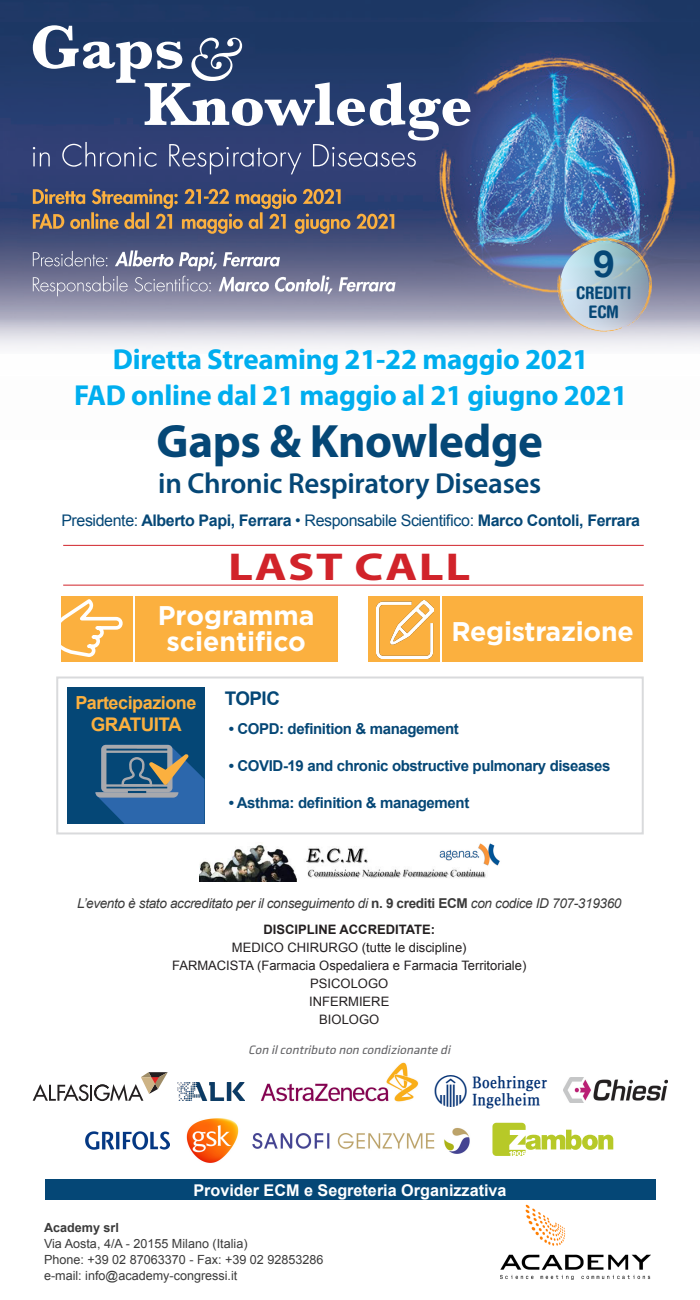
<style>
.page{position:relative;width:700px;height:1300px;background:#fff}
.page>*{position:absolute;margin:0;border:0;box-sizing:border-box;transform-origin:0 0}
.t1{font:700 47px "Myriad Pro";letter-spacing:-.01em;color:#054776}
.t2{font:700 39px "Myriad Pro";letter-spacing:.03em;color:#d1232a;scale:1.25 1}
.t3{font:700 37.1px "Helvetica Neue";color:#054776}
.t4{font:33.6px "BI Logo";color:#002f73}
.t5{font:700 29px "Myriad Pro";letter-spacing:-.01em;color:#00aeef}
.t6{font:600 29px "Myriad Pro";letter-spacing:-.01em;color:#054776}
.t7{font:700 27px "Gotham";letter-spacing:-.01em;color:#fff}
.t8{font:700 18.8px "Arial";letter-spacing:-.025em;color:#fbb03f}
.t9{font:700 18.8px "Arial";letter-spacing:-.025em;color:#054776}
.t10{font:700 18px "Arial";letter-spacing:-.025em;color:#fbb03f}
.t11{font:700 condensed 17.3px "Helvetica Rounded";letter-spacing:-.01em;color:#054776;scale:1.06 1}
.t12{font:700 16.2px "Arial";color:#fff}
.t13{font:700 16px "Arial";letter-spacing:-.025em;color:#054776}
.t14{font:700 15px "Arial";letter-spacing:-.025em;color:#054776}
.t15{font:italic 13.6px "Arial";letter-spacing:-.025em;color:#3b3b3b}
.t16{font:13px "Arial";color:#231f20}
.t17{font:700 13px "Arial";color:#231f20}
.t18{font:12.6px "Arial";color:#3b3b3b}
.t19{font:italic 12.6px "Klavika";color:#636366;scale:1.06 1}
.t20{font:700 12.6px "Arial";color:#3b3b3b}
.s1{font-weight:400}
.s2{font-weight:700;font-style:normal}
</style>
<div class="page">
<div style="left:135px;top:597px;width:202px;height:65px;background:#fbb03f"></div>
<div style="left:442px;top:597px;width:201px;height:65px;background:#fbb03f"></div>
<img style="left:0;top:0;width:700px;height:23px">
<img style="left:0;top:23px;width:700px;height:295px">
<svg style="left:33px;top:25px;width:437px;height:149px;background:#485a84"></svg>
<img style="left:200px;top:845px;width:286px;height:37px">
<img style="left:438px;top:843px;width:62px;height:23px">
<img style="left:500px;top:1205px;width:151px;height:75px">
<div style="left:45px;top:1179px;width:611px;height:21px;background:#054776"></div>
<svg style="left:33px;top:189px;width:361px;height:45px;background:#635d65"></svg>
<div style="left:61px;top:597px;width:71px;height:65px;background:#fbb03f"></div>
<svg style="left:61px;top:596px;width:65px;height:61px"></svg>
<div style="left:368px;top:597px;width:71px;height:65px;background:#fbb03f"></div>
<img style="left:186px;top:1118px;width:53px;height:45px">
<img style="left:85px;top:1131px;width:85px;height:18px">
<img style="left:252px;top:1128px;width:218px;height:26px">
<svg style="left:492px;top:1123px;width:121px;height:33px"></svg>
<div style="left:56px;top:677px;width:588px;height:157px;border:2px solid #d9dadc"></div>
<div style="left:67px;top:687px;width:137px;height:137px;background:#054776"></div>
<svg style="left:95px;top:745px;width:109px;height:79px"></svg>
<svg style="left:33px;top:250px;width:363px;height:46px;background:#8184a0"></svg>
<svg style="left:0;top:318px;width:700px;height:30px"></svg>
<img style="left:548px;top:235px;width:113px;height:103px">
<img style="left:376px;top:601px;width:57px;height:57px">
<img style="left:261px;top:1062px;width:158px;height:40px">
<svg style="left:33px;top:1072px;width:135px;height:29px"></svg>
<img style="left:563px;top:1078px;width:105px;height:24px">
<img style="left:177px;top:1083px;width:68px;height:18px">
<hr style="left:63px;top:585px;width:581px;height:1px;background:#d1232a">
<hr style="left:63px;top:545px;width:581px;height:1px;background:#d1232a">
<p class="t3" style="left:593px;top:235px;width:22px">9</p>
<p class="t11" style="left:576px;top:282px;width:54px">CREDITI</p>
<p class="t11" style="left:588px;top:302px;width:31px">ECM</p>
<p class="t5" style="left:113px;top:340px;width:477px">Diretta Streaming 21-22 maggio 2021</p>
<p class="t5" style="left:74px;top:376px;width:555px">FAD online dal 21 maggio al 21 giugno 2021</p>
<p class="t1" style="left:157px;top:411px;width:388px">Gaps &amp; Knowledge</p>
<p class="t6" style="left:158px;top:465px;width:385px">in Chronic Respiratory Diseases</p>
<p class="t13" style="left:61px;top:509px;width:580px"><span class="s1">Presidente:</span> Alberto Papi, Ferrara <span class="s1">• Responsabile Scientifico:</span> Marco Contoli, Ferrara</p>
<p class="t2" style="left:228px;top:541px;width:195px">LAST CALL</p>
<p class="t7" style="left:158px;top:598px;width:158px">Programma</p>
<p class="t7" style="left:167px;top:624px;width:141px">scientifico</p>
<p class="t7" style="left:451px;top:613px;width:184px">Registrazione</p>
<p class="t10" style="left:75px;top:690px;width:123px">Partecipazione</p>
<p class="t9" style="left:225px;top:686px;width:57px">TOPIC</p>
<p class="t8" style="left:91px;top:712px;width:93px">GRATUITA</p>
<p class="t14" style="left:229px;top:719px;width:232px">• COPD: definition &amp; management</p>
<p class="t14" style="left:229px;top:756px;width:383px">• COVID-19 and chronic obstructive pulmonary diseases</p>
<p class="t14" style="left:229px;top:793px;width:242px">• Asthma: definition &amp; management</p>
<p class="t15" style="left:77px;top:895px;width:546px">L’evento è stato accreditato per il conseguimento di <span class="s2">n. 9 crediti ECM</span> con codice ID 707-319360</p>
<p class="t17" style="left:263px;top:921px;width:173px">DISCIPLINE ACCREDITATE:</p>
<p class="t16" style="left:232px;top:939px;width:236px">MEDICO CHIRURGO (tutte le discipline)</p>
<p class="t16" style="left:172px;top:957px;width:356px">FARMACISTA (Farmacia Ospedaliera e Farmacia Territoriale)</p>
<p class="t16" style="left:310px;top:975px;width:80px">PSICOLOGO</p>
<p class="t16" style="left:309px;top:993px;width:82px">INFERMIERE</p>
<p class="t16" style="left:319px;top:1011px;width:61px">BIOLOGO</p>
<p class="t19" style="left:248px;top:1043px;width:195px">Con ilcontributo non condizionante di</p>
<p class="t4" style="left:435px;top:1076px;width:114px">abcd</p>
<p class="t12" style="left:193px;top:1179px;width:315px">Provider ECM e Segreteria Organizzativa</p>
<p class="t20" style="left:44px;top:1220px;width:76px">Academy srl</p>
<p class="t18" style="left:44px;top:1236px;width:205px">Via Aosta, 4/A - 20155 Milano (Italia)</p>
<p class="t18" style="left:44px;top:1252px;width:281px">Phone: +39 02 87063370 - Fax: +39 02 92853286</p>
<p class="t18" style="left:44px;top:1268px;width:195px">e-mail: info@academy-congressi.it</p>
</div>
